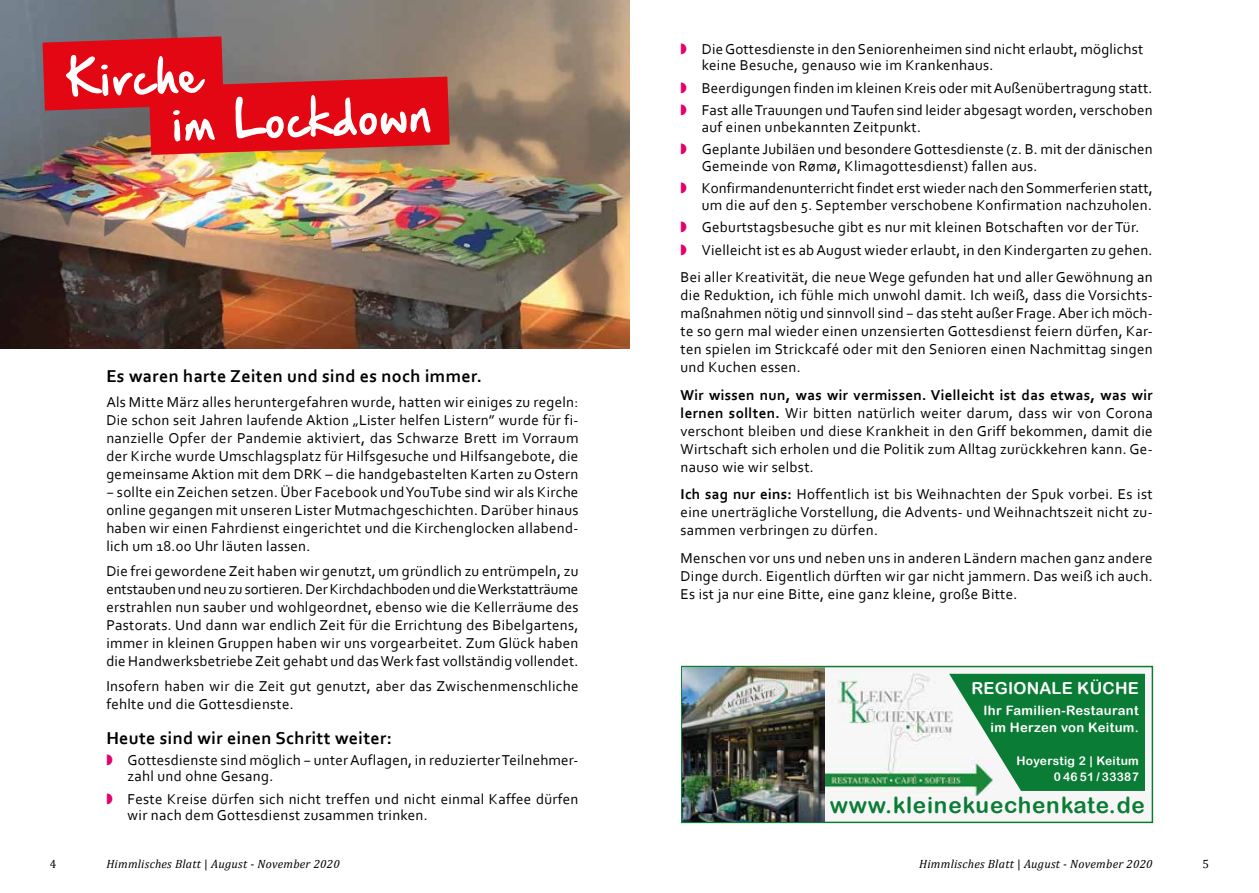
<style>
.page{position:relative;width:1259px;height:893px;background:#fff}
.page>*{position:absolute;margin:0;border:0;box-sizing:border-box;transform-origin:0 0}
.t1{font:58.5px "Hand Of Sean Pro";color:#fff}
.t2{font:22.5px "Arial Rounded MT Bold";letter-spacing:.035em;color:#0b7c35}
.t3{font:700 18px "Corbel";letter-spacing:.02em;color:#000}
.t4{font:16.5px "Arial Rounded MT Bold";letter-spacing:.015em;color:#fff}
.t5{font:15px/18px "Corbel";letter-spacing:.02em;color:#000}
.t6{font:13.05px/16.5px "Arial Rounded MT Bold";letter-spacing:.025em;color:#fff;text-align:center}
.t7{font:italic 12px "Cambria";letter-spacing:.02em;color:#000}
.t8{font:12px/16.5px "Arial Rounded MT Bold";letter-spacing:.025em;color:#fff;text-align:right}
.t9{font:12px "Cambria";color:#000}
.s1{color:#e6006d}
.s2{font-weight:700}
.s3{font-style:normal}
</style>
<div class="page">
<img style="left:0;top:0;width:629px;height:349px">
<svg style="left:43px;top:36px;width:407px;height:119px;background:#c02f34"></svg>
<svg style="left:681px;top:665px;width:473px;height:159px"></svg>
<img style="left:682px;top:667px;width:142px;height:155px">
<img style="left:825px;top:673px;width:168px;height:122px">
<svg style="left:949px;top:674px;width:196px;height:117px;background:#308f53"></svg>
<h1 class="t1" style="left:64px;top:41px;width:137px;rotate:-2deg">Kirche</h1>
<h1 class="t1" style="left:170px;top:85px;width:261px;rotate:-2deg">im Lockdown</h1>
<p class="t3" style="left:106px;top:365px;width:377px">Es waren harte Zeiten und sind es noch immer.</p>
<p class="t5" style="left:106px;top:393px;width:474px;text-align:justify">Als Mitte März alles heruntergefahren wurde, hatten wir einiges zu regeln:<br>Die schon seit Jahren laufende Aktion „Lister helfen Listern” wurde für fi&shy;nanzielle Opfer der Pandemie aktiviert, das Schwarze Brett im Vorraum der Kirche wurde Umschlagsplatz für Hilfsgesuche und Hilfsangebote, die gemeinsame Aktion mit dem DRK – die handgebastelten Karten zu Ostern − sollte ein Zeichen setzen. Über Facebook und YouTube sind wir als Kirche online gegangen mit unseren Lister Mutmachgeschichten. Darüber hinaus haben wir einen Fahrdienst eingerichtet und die Kirchenglocken allabend&shy;lich um 18.00 Uhr läuten lassen.</p>
<p class="t5" style="left:106px;top:561px;width:474px;text-align:justify">Die frei gewordene Zeit haben wir genutzt, um gründlich zu entrümpeln, zu entstauben und neu zu sortieren. Der Kirchdachboden und die Werkstatträume erstrahlen nun sauber und wohlgeordnet, ebenso wie die Kellerräume des Pastorats. Und dann war endlich Zeit für die Errichtung des Bibelgartens, immer in kleinen Gruppen haben wir uns vorgearbeitet. Zum Glück haben die Handwerksbetriebe Zeit gehabt und das Werk fast vollständig vollendet.</p>
<p class="t5" style="left:106px;top:676px;width:474px">Insofern haben wir die Zeit gut genutzt, aber das Zwischenmenschliche fehlte und die Gottesdienste.</p>
<p class="t3" style="left:106px;top:727px;width:287px">Heute sind wir einen Schritt weiter:</p>
<p class="t5" style="left:128px;top:751px;width:452px;line-height:16.5px;text-indent:-21px"><span class="s1">◗</span> Gottesdienste sind möglich − unter Auflagen, in reduzierter Teilnehmer&shy;zahl und ohne Gesang.</p>
<p class="t5" style="left:128px;top:790px;width:452px;line-height:16.5px;text-indent:-21px"><span class="s1">◗</span> Feste Kreise dürfen sich nicht treffen und nicht einmal Kaffee dürfen wir nach dem Gottesdienst zusammen trinken.</p>
<p class="t5" style="left:702px;top:40px;width:443px;line-height:16.5px;text-indent:-21px"><span class="s1">◗</span> Die Gottesdienste in den Seniorenheimen sind nicht erlaubt, möglichst keine Besuche, genauso wie im Krankenhaus.</p>
<p class="t5" style="left:680px;top:76px;width:473px;line-height:22.5px"><span class="s1">◗</span> Beerdigungen finden im kleinen Kreis oder mit Außenübertragung statt. <span class="s1">◗</span> Fast alle Trauungen und Taufen sind leider abgesagt worden, verschoben</p>
<p class="t5" style="left:680px;top:115px;width:474px;line-height:22.5px;text-indent:21px">auf einen unbekannten Zeitpunkt.<br><span class="s1">◗</span> Geplante Jubiläen und besondere Gottesdienste (z. B. mit der dänischen</p>
<p class="t5" style="left:680px;top:154px;width:474px;line-height:22.5px;text-indent:21px">Gemeinde von Rømø, Klimagottesdienst) fallen aus.<br><span class="s1">◗</span> Konfirmandenunterricht findet erst wieder nach den Sommerferien statt,</p>
<p class="t5" style="left:680px;top:193px;width:473px;line-height:22.5px;text-indent:21px">um die auf den 5. September verschobene Konfirmation nachzuholen. <span class="s1">◗</span> Geburtstagsbesuche gibt es nur mit kleinen Botschaften vor der Tür.<br><span class="s1">◗</span> Vielleicht ist es ab August wieder erlaubt, in den Kindergarten zu gehen.</p>
<p class="t5" style="left:680px;top:268px;width:474px;text-align:justify">Bei aller Kreativität, die neue Wege gefunden hat und aller Gewöhnung an die Reduktion, ich fühle mich unwohl damit. Ich weiß, dass die Vorsichts&shy;maßnahmen nötig und sinnvoll sind − das steht außer Frage. Aber ich möch&shy;te so gern mal wieder einen unzensierten Gottesdienst feiern dürfen, Kar&shy;ten spielen im Strickcafé oder mit den Senioren einen Nachmittag singen und Kuchen essen.</p>
<p class="t5" style="left:680px;top:385px;width:474px;text-align:justify"><span class="s2">Wir wissen nun, was wir vermissen. Vielleicht ist das etwas, was wir lernen sollten.</span> Wir bitten natürlich weiter darum, dass wir von Corona verschont bleiben und diese Krankheit in den Griff bekommen, damit die Wirtschaft sich erholen und die Politik zum Alltag zurückkehren kann. Ge&shy;nauso wie wir selbst.</p>
<p class="t5" style="left:680px;top:485px;width:473px;text-align:justify"><span class="s2">Ich sag nur eins:</span> Hoffentlich ist bis Weihnachten der Spuk vorbei. Es ist eine unerträgliche Vorstellung, die Advents- und Weihnachtszeit nicht zu&shy;sammen verbringen zu dürfen.</p>
<p class="t5" style="left:680px;top:549px;width:474px;text-align:justify">Menschen vor uns und neben uns in anderen Ländern machen ganz andere Dinge durch. Eigentlich dürften wir gar nicht jammern. Das weiß ich auch.<br>Es ist ja nur eine Bitte, eine ganz kleine, große Bitte.</p>
<p class="t4" style="left:971px;top:679px;width:169px">REGIONALE KÜCHE</p>
<p class="t6" style="left:983px;top:702px;width:157px">Ihr Familien-Restaurant im Herzen von Keitum.</p>
<p class="t8" style="left:1016px;top:752px;width:124px">Hoyerstig 2 | Keitum<br>0 46 51 / 33387</p>
<h2 class="t2" style="left:830px;top:792px;width:317px">www.kleinekuechenkate.de</h2>
<p class="t9" style="left:50px;top:857px;width:8px">4</p>
<p class="t7" style="left:106px;top:856px;width:235px">Himmlisches Blatt <span class="s3">|</span> August - November 2020</p>
<p class="t7" style="left:919px;top:856px;width:235px">Himmlisches Blatt <span class="s3">|</span> August - November 2020</p>
<p class="t9" style="left:1202px;top:857px;width:8px">5</p>
</div>
